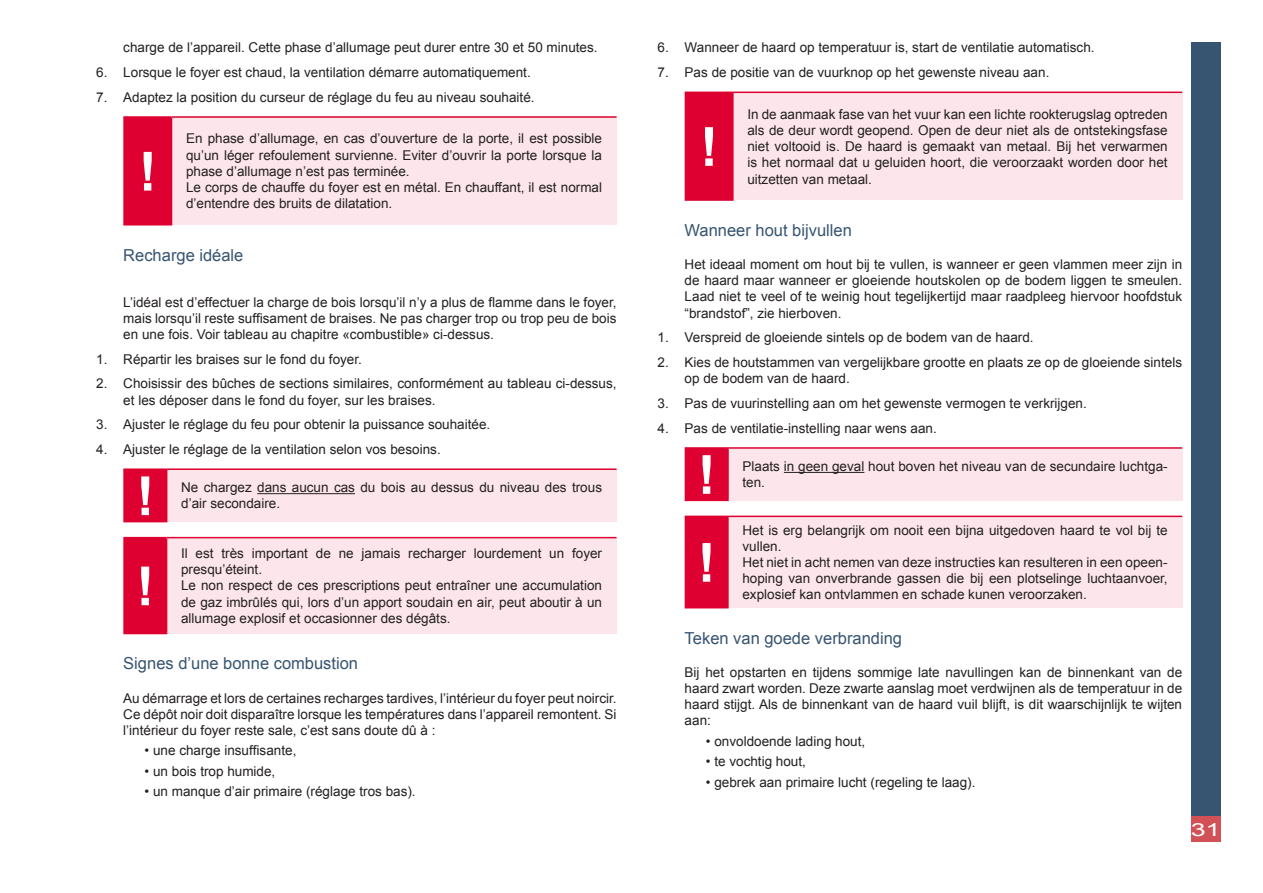
<style>
.page{position:relative;width:1263px;height:893px;background:#fff}
.page>*{position:absolute;margin:0;border:0;box-sizing:border-box;transform-origin:0 0}
.t1{font:700 54px "Arial";color:#fff}
.t2{font:18px "Arial";color:#fff;scale:1.5 1}
.t3{font:16.5px "Arial";color:#375471}
.t4{font:13.5px/16.2px "Arial";color:#231f20}
</style>
<div class="page">
<div style="left:1191px;top:816px;width:29px;height:26px;background:#d25156"></div>
<div style="left:1191px;top:43px;width:29px;height:773px;background:#375471"></div>
<div style="left:124px;top:117px;width:47px;height:108px;background:#de0030"></div>
<div style="left:171px;top:117px;width:446px;height:108px;background:#fce6eb"></div>
<hr style="left:123px;top:116px;width:48px;height:2px;background:#de0030">
<hr style="left:123px;top:118px;width:2px;height:106px;background:#de0030">
<hr style="left:171px;top:116px;width:446px;height:2px;background:#de0030">
<hr style="left:171px;top:118px;width:1px;height:106px;background:#de0030">
<hr style="left:123px;top:224px;width:49px;height:1px;background:#de0030">
<div style="left:124px;top:469px;width:43px;height:53px;background:#de0030"></div>
<div style="left:167px;top:469px;width:450px;height:53px;background:#fce6eb"></div>
<hr style="left:123px;top:468px;width:44px;height:2px;background:#de0030">
<hr style="left:123px;top:470px;width:2px;height:51px;background:#de0030">
<hr style="left:167px;top:468px;width:450px;height:2px;background:#de0030">
<hr style="left:123px;top:521px;width:44px;height:1px;background:#de0030">
<hr style="left:257px;top:493px;width:98px;height:1px;background:#231f20">
<div style="left:124px;top:538px;width:43px;height:95px;background:#de0030"></div>
<div style="left:167px;top:538px;width:450px;height:95px;background:#fce6eb"></div>
<hr style="left:123px;top:537px;width:44px;height:1px;background:#de0030">
<hr style="left:123px;top:538px;width:2px;height:95px;background:#de0030">
<hr style="left:167px;top:537px;width:450px;height:1px;background:#de0030">
<hr style="left:123px;top:633px;width:44px;height:1px;background:#de0030">
<div style="left:685px;top:92px;width:48px;height:108px;background:#de0030"></div>
<div style="left:733px;top:92px;width:449px;height:108px;background:#fce6eb"></div>
<hr style="left:733px;top:92px;width:449px;height:1px;background:#de0030">
<hr style="left:732px;top:93px;width:2px;height:106px;background:#de0030">
<hr style="left:685px;top:199px;width:49px;height:2px;background:#de0030">
<div style="left:685px;top:448px;width:43px;height:52px;background:#de0030"></div>
<div style="left:728px;top:448px;width:454px;height:52px;background:#fce6eb"></div>
<hr style="left:685px;top:447px;width:43px;height:2px;background:#de0030">
<hr style="left:728px;top:447px;width:454px;height:2px;background:#de0030">
<hr style="left:727px;top:449px;width:2px;height:51px;background:#de0030">
<hr style="left:685px;top:500px;width:44px;height:1px;background:#de0030">
<hr style="left:784px;top:472px;width:80px;height:1px;background:#231f20">
<div style="left:685px;top:516px;width:43px;height:92px;background:#de0030"></div>
<div style="left:728px;top:516px;width:454px;height:92px;background:#fce6eb"></div>
<hr style="left:728px;top:516px;width:454px;height:1px;background:#de0030">
<hr style="left:727px;top:517px;width:2px;height:90px;background:#de0030">
<hr style="left:685px;top:607px;width:44px;height:1px;background:#de0030">
<p class="t4" style="left:123px;top:41px;width:476px">charge de l’appareil. Cette phase d’allumage peut durer entre 30 et 50 minutes.</p>
<p class="t4" style="left:96px;top:65px;width:436px">6. Lorsque le foyer est chaud, la ventilation démarre automatiquement.</p>
<p class="t4" style="left:96px;top:90px;width:440px">7. Adaptez la position du curseur de réglage du feu au niveau souhaité.</p>
<h1 class="t1" style="left:139px;top:152px;width:19px">!</h1>
<p class="t4" style="left:186px;top:132px;width:418px">En phase d’allumage, en cas d’ouverture de la porte, il est possible qu’un léger refoulement survienne. Eviter d’ouvrir la porte lorsque la phase d’allumage n’est pas terminée.<br>Le corps de chauffe du foyer est en métal. En chauffant, il est normal d’entendre des bruits de dilatation.</p>
<p class="t3" style="left:123px;top:248px;width:122px">Recharge idéale</p>
<p class="t4" style="left:123px;top:294px;width:495px;text-align:justify">L’idéal est d’effectuer la charge de bois lorsqu’il n’y a plus de flamme dans le foyer, mais lorsqu’il reste suffisament de braises. Ne pas charger trop ou trop peu de bois en une fois. Voir tableau au chapitre «combustible» ci-dessus.</p>
<p class="t4" style="left:96px;top:352px;width:267px">1. Répartir les braises sur le fond du foyer.</p>
<p class="t4" style="left:123px;top:377px;width:495px;text-indent:-27px">2. Choisissir des bûches de sections similaires, conformément au tableau ci-dessus, et les déposer dans le fond du foyer, sur les braises.</p>
<p class="t4" style="left:96px;top:418px;width:395px">3. Ajuster le réglage du feu pour obtenir la puissance souhaitée.</p>
<p class="t4" style="left:96px;top:442px;width:346px">4. Ajuster le réglage de la ventilation selon vos besoins.</p>
<h1 class="t1" style="left:136px;top:476px;width:19px">!</h1>
<p class="t4" style="left:181px;top:481px;width:422px">Ne chargez dans aucun cas du bois au dessus du niveau des trous d’air secondaire.</p>
<p class="t4" style="left:181px;top:546px;width:422px">Il est très important de ne jamais recharger lourdement un foyer presqu’éteint.<br>Le non respect de ces prescriptions peut entraîner une accumulation de gaz imbrûlés qui, lors d’un apport soudain en air, peut aboutir à un allumage explosif et occasionner des dégâts.</p>
<p class="t3" style="left:123px;top:657px;width:236px">Signes d’une bonne combustion</p>
<p class="t4" style="left:123px;top:691px;width:495px;text-align:justify">Au démarrage et lors de certaines recharges tardives, l’intérieur du foyer peut noircir.<br>Ce dépôt noir doit disparaître lorsque les températures dans l’appareil remontent. Si l’intérieur du foyer reste sale, c’est sans doute dû à :</p>
<p class="t4" style="left:145px;top:743px;width:153px">• une charge insuffisante,</p>
<p class="t4" style="left:145px;top:763px;width:132px">• un bois trop humide,</p>
<p class="t4" style="left:145px;top:784px;width:273px">• un manque d’air primaire (réglage tros bas).</p>
<h1 class="t1" style="left:136px;top:566px;width:19px">!</h1>
<p class="t4" style="left:658px;top:41px;width:438px">6. Wanneer de haard op temperatuur is, start de ventilatie automatisch.</p>
<p class="t4" style="left:658px;top:65px;width:393px">7. Pas de positie van de vuurknop op het gewenste niveau aan.</p>
<h1 class="t1" style="left:700px;top:127px;width:19px">!</h1>
<p class="t4" style="left:747px;top:107px;width:422px;text-align:justify">In de aanmaak fase van het vuur kan een lichte rookterugslag optreden als de deur wordt geopend. Open de deur niet als de ontstekingsfase niet voltooid is. De haard is gemaakt van metaal. Bij het verwarmen is het normaal dat u geluiden hoort, die veroorzaakt worden door het uitzetten van metaal.</p>
<p class="t3" style="left:685px;top:224px;width:169px">Wanneer hout bijvullen</p>
<p class="t4" style="left:685px;top:257px;width:499px;text-align:justify">Het ideaal moment om hout bij te vullen, is wanneer er geen vlammen meer zijn in de haard maar wanneer er gloeiende houtskolen op de bodem liggen te smeulen.<br>Laad niet te veel of te weinig hout tegelijkertijd maar raadpleeg hiervoor hoofdstuk “brandstof”, zie hierboven.</p>
<p class="t4" style="left:658px;top:331px;width:377px">1. Verspreid de gloeiende sintels op de bodem van de haard.</p>
<p class="t4" style="left:685px;top:355px;width:499px;text-indent:-27px">2. Kies de houtstammen van vergelijkbare grootte en plaats ze op de gloeiende sintels op de bodem van de haard.</p>
<p class="t4" style="left:658px;top:396px;width:431px">3. Pas de vuurinstelling aan om het gewenste vermogen te verkrijgen.</p>
<p class="t4" style="left:658px;top:421px;width:281px">4. Pas de ventilatie-instelling naar wens aan.</p>
<h1 class="t1" style="left:698px;top:455px;width:19px">!</h1>
<p class="t4" style="left:742px;top:459px;width:427px">Plaats in geen geval hout boven het niveau van de secundaire luchtga&shy;ten.</p>
<p class="t4" style="left:742px;top:523px;width:427px">Het is erg belangrijk om nooit een bijna uitgedoven haard te vol bij te vullen.<br>Het niet in acht nemen van deze instructies kan resulteren in een opeen&shy;hoping van onverbrande gassen die bij een plotselinge luchtaanvoer, explosief kan ontvlammen en schade kunen veroorzaken.</p>
<p class="t3" style="left:685px;top:631px;width:219px">Teken van goede verbranding</p>
<p class="t4" style="left:685px;top:665px;width:499px;text-align:justify">Bij het opstarten en tijdens sommige late navullingen kan de binnenkant van de haard zwart worden. Deze zwarte aanslag moet verdwijnen als de temperatuur in de haard stijgt. Als de binnenkant van de haard vuil blijft, is dit waarschijnlijk te wijten aan:</p>
<p class="t4" style="left:706px;top:733px;width:161px">• onvoldoende lading hout,</p>
<p class="t4" style="left:706px;top:753px;width:102px">• te vochtig hout,</p>
<p class="t4" style="left:706px;top:774px;width:271px">• gebrek aan primaire lucht (regeling te laag).</p>
<h1 class="t1" style="left:698px;top:543px;width:19px">!</h1>
<h2 class="t2" style="left:1191px;top:822px;width:21px">31</h2>
</div>
